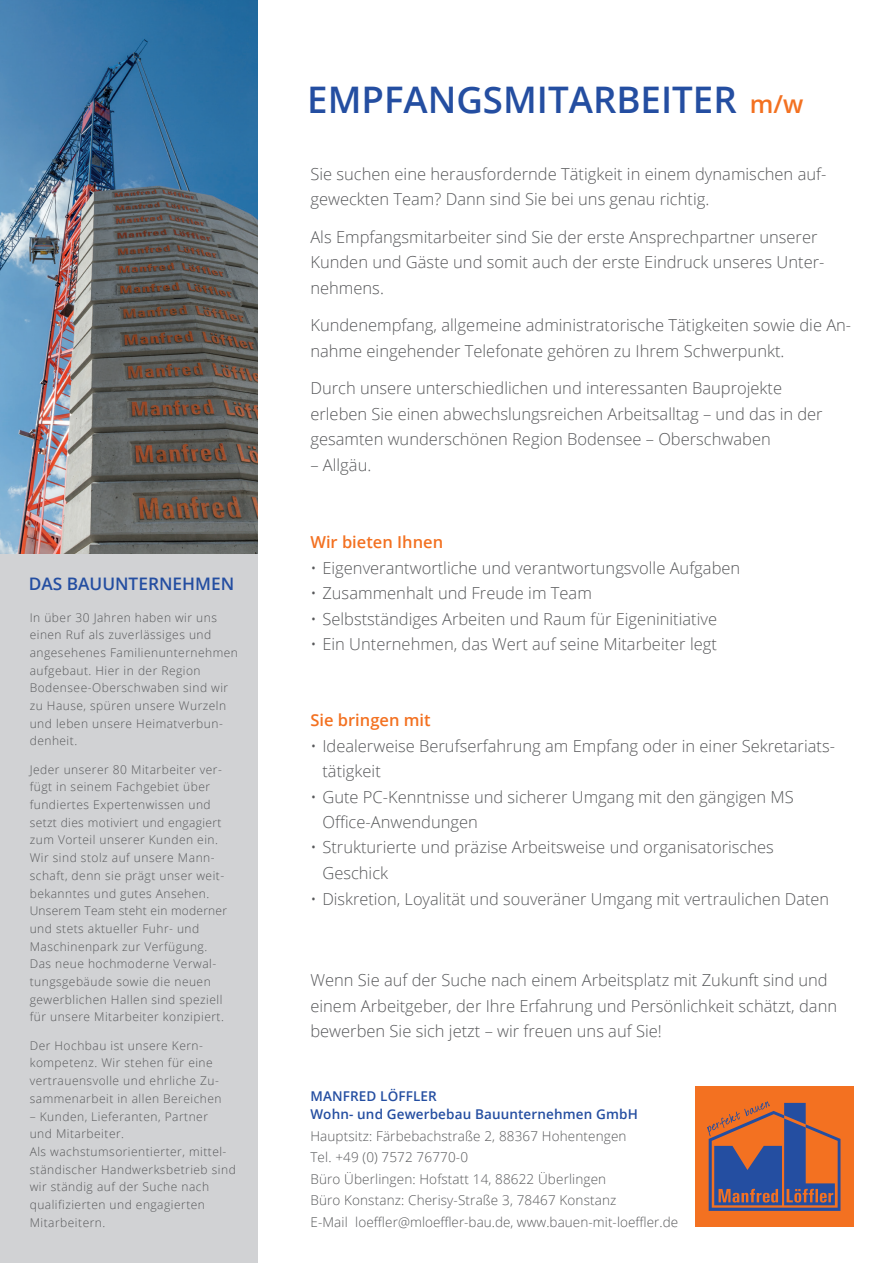
<style>
.page{position:relative;width:893px;height:1263px;background:#fff}
.page>*{position:absolute;margin:0;border:0;box-sizing:border-box;transform-origin:0 0}
.t1{font:600 36.6px "Open Sans";color:#244ea1}
.t2{font:600 17.25px "Open Sans";color:#244ea1}
.t3{font:300 16.5px/25.5px "Open Sans";color:#57585a}
.t4{font:600 16.5px "Open Sans";color:#f37121}
.t5{font:300 13.5px/21.5px "Open Sans";letter-spacing:.01em;color:#57585a}
.t6{font:600 13.5px/18px "Open Sans";letter-spacing:.01em;color:#244ea1}
.t7{font:300 12px/17.7px "Open Sans";letter-spacing:.04em;color:#57585a}
.s1{font-size:24.75px;color:#f37121}
</style>
<div class="page">
<div style="left:0;top:0;width:257px;height:1263px;background:#d1d2d4"></div>
<img style="left:0;top:0;width:257px;height:553px">
<div style="left:696px;top:1086px;width:158px;height:141px;background:#f37121"></div>
<svg style="left:707px;top:1101px;width:133px;height:110px"></svg>
<p class="t2" style="left:29px;top:572px;width:207px">DAS BAUUNTERNEHMEN</p>
<p class="t7" style="left:30px;top:608px;width:210px">In über 30 Jahren haben wir uns einen Ruf als zuverlässiges und angesehenes Familienunternehmen aufgebaut. Hier in der Region<br>Bodensee-Oberschwaben sind wir zu Hause, spüren unsere Wurzeln und leben unsere Heimatverbun&shy;denheit.</p>
<p class="t7" style="left:30px;top:760px;width:199px">Jeder unserer 80 Mitarbeiter ver&shy;fügt in seinem Fachgebiet über fundiertes Expertenwissen und setzt dies motiviert und engagiert zum Vorteil unserer Kunden ein.<br>Wir sind stolz auf unsere Mann&shy;schaft, denn sie prägt unser weit&shy;bekanntes und gutes Ansehen.<br>Unserem Team steht ein moderner und stets aktueller Fuhr- und<br>Maschinenpark zur Verfügung.<br>Das neue hochmoderne Verwal&shy;tungsgebäude sowie die neuen gewerblichen Hallen sind speziell für unsere Mitarbeiter konzipiert.</p>
<p class="t7" style="left:30px;top:1036px;width:193px">Der Hochbau ist unsere Kern&shy;kompetenz. Wir stehen für eine vertrauensvolle und ehrliche Zu&shy;sammenarbeit in allen Bereichen</p>
<p class="t7" style="left:30px;top:1107px;width:208px">– Kunden, Lieferanten, Partner<br>und Mitarbeiter.<br>Als wachstumsorientierter, mittel&shy;ständischer Handwerksbetrieb sind wir ständig auf der Suche nach qualifizierten und engagierten<br>Mitarbeitern.</p>
<h1 class="t1" style="left:307px;top:75px;width:498px">EMPFANGSMITARBEITER <span class="s1">m/w</span></h1>
<p class="t3" style="left:310px;top:160px;width:517px">Sie suchen eine herausfordernde Tätigkeit in einem dynamischen auf&shy;geweckten Team? Dann sind Sie bei uns genau richtig.</p>
<p class="t3" style="left:310px;top:223px;width:516px">Als Empfangsmitarbeiter sind Sie der erste Ansprechpartner unserer<br>Kunden und Gäste und somit auch der erste Eindruck unseres Unter&shy;nehmens.</p>
<p class="t3" style="left:310px;top:312px;width:542px">Kundenempfang, allgemeine administratorische Tätigkeiten sowie die An&shy;nahme eingehender Telefonate gehören zu Ihrem Schwerpunkt.</p>
<p class="t3" style="left:310px;top:375px;width:514px">Durch unsere unterschiedlichen und interessanten Bauprojekte erleben Sie einen abwechslungsreichen Arbeitsalltag – und das in der gesamten wunderschönen Region Bodensee – Oberschwaben</p>
<p class="t3" style="left:310px;top:451px;width:62px">– Allgäu.</p>
<p class="t4" style="left:310px;top:531px;width:134px">Wir bieten Ihnen</p>
<p class="t3" style="left:310px;top:554px;width:431px">• Eigenverantwortliche und verantwortungsvolle Aufgaben</p>
<p class="t3" style="left:310px;top:580px;width:283px">• Zusammenhalt und Freude im Team</p>
<p class="t3" style="left:310px;top:605px;width:408px">• Selbstständiges Arbeiten und Raum für Eigeninitiative</p>
<p class="t3" style="left:310px;top:631px;width:408px">• Ein Unternehmen, das Wert auf seine Mitarbeiter legt</p>
<p class="t4" style="left:310px;top:709px;width:122px">Sie bringen mit</p>
<p class="t3" style="left:322px;top:732px;width:514px;text-indent:-12px">• Idealerweise Berufserfahrung am Empfang oder in einer Sekretariats&shy;tätigkeit</p>
<p class="t3" style="left:322px;top:783px;width:473px;text-indent:-12px">• Gute PC-Kenntnisse und sicherer Umgang mit den gängigen MS<br>Office-Anwendungen</p>
<p class="t3" style="left:322px;top:834px;width:453px;text-indent:-12px">• Strukturierte und präzise Arbeitsweise und organisatorisches<br>Geschick</p>
<p class="t3" style="left:310px;top:885px;width:520px">• Diskretion, Loyalität und souveräner Umgang mit vertraulichen Daten</p>
<p class="t3" style="left:310px;top:967px;width:528px">Wenn Sie auf der Suche nach einem Arbeitsplatz mit Zukunft sind und einem Arbeitgeber, der Ihre Erfahrung und Persönlichkeit schätzt, dann bewerben Sie sich jetzt – wir freuen uns auf Sie!</p>
<p class="t6" style="left:310px;top:1087px;width:329px">MANFRED LÖFFLER<br>Wohn- und Gewerbebau Bauunternehmen GmbH</p>
<p class="t5" style="left:310px;top:1125px;width:369px">Hauptsitz: Färbebachstraße 2, 88367 Hohentengen<br>Tel. +49 (0) 7572 76770-0<br>Büro Überlingen: Hofstatt 14, 88622 Überlingen<br>Büro Konstanz: Cherisy-Straße 3, 78467 Konstanz<br>E-Mail loeffler@mloeffler-bau.de, www.bauen-mit-loeffler.de</p>
</div>
